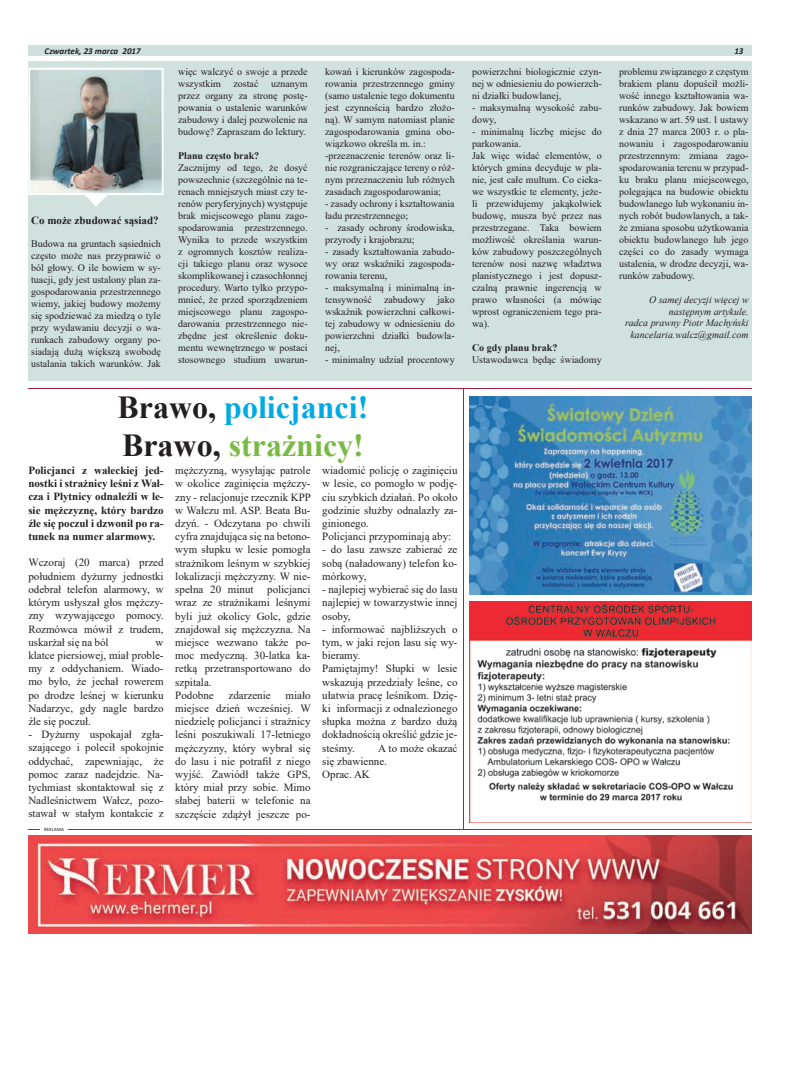
<style>
.page{position:relative;width:794px;height:1092px;background:#fff}
.page>*{position:absolute;margin:0;border:0;box-sizing:border-box;transform-origin:0 0}
.t1{font:700 32px/38.4px "Times New Roman";color:#231f20}
.t2{font:11px/13.2px "Times New Roman";color:#231f20;text-align:justify}
.t3{font:700 11px/13.2px "Times New Roman";color:#231f20;text-align:justify}
.t4{font:10px/12px "Times New Roman";color:#231f20;text-align:justify}
.t5{font:700 10px "Times New Roman";color:#231f20}
.t6{font:italic 9.9px/11.9px "Times New Roman";color:#231f20;text-align:right}
.t7{font:italic 700 9px "Calibri";color:#231f20}
.t8{font:5px "Calibri";color:#231f20}
.s1{color:#00aae3}
.s2{color:#79ba46}
</style>
<div class="page">
<div style="left:28px;top:45px;width:723px;height:11px;background:#cfe1df"></div>
<div style="left:28px;top:61px;width:723px;height:319px;background:#d1e1de"></div>
<svg style="left:85px;top:195px;width:22px;height:11px"></svg>
<img style="left:28px;top:835px;width:723px;height:98px">
<hr style="left:28px;top:828px;width:723px;height:1px;background:#a02540">
<hr style="left:41px;top:827px;width:27px;height:4px;background:#fff">
<hr style="left:28px;top:388px;width:723px;height:1px;background:#a02540">
<hr style="left:463px;top:388px;width:1px;height:441px;background:#a02540">
<img style="left:469px;top:396px;width:282px;height:198px">
<img style="left:31px;top:71px;width:130px;height:121px">
<div style="left:28px;top:68px;width:136px;height:127px;border:2px solid #fff"></div>
<img style="left:469px;top:601px;width:282px;height:221px">
<p class="t7" style="left:45px;top:44px;width:98px">Czwartek, 23 marca 2017</p>
<p class="t7" style="left:734px;top:44px;width:11px">13</p>
<p class="t3" style="left:31px;top:214px;width:129px">Co może zbudować sąsiad?</p>
<p class="t4" style="left:31px;top:237px;width:131px">Budowa na gruntach sąsiednich często może nas przyprawić o ból głowy. O ile bowiem w sy&shy;tuacji, gdy jest ustalony plan za&shy;gospodarowania przestrzennego wiemy, jakiej budowy możemy się spodziewać za miedzą o tyle przy wydawaniu decyzji o wa&shy;runkach zabudowy organy po&shy;siadają dużą większą swobodę ustalania takich warunków. Jak</p>
<p class="t4" style="left:178px;top:65px;width:131px">więc walczyć o swoje a przede wszystkim</p>
<p class="t4" style="left:233px;top:77px;width:26px">zostać</p>
<p class="t4" style="left:178px;top:77px;width:131px;text-indent:93px">uznanym przez organy za stronę postę&shy;powania o ustalenie warunków zabudowy i dalej pozwolenie na budowę? Zapraszam do lektury.</p>
<p class="t5" style="left:178px;top:148px;width:83px">Planu często brak?</p>
<p class="t4" style="left:178px;top:161px;width:131px">Zacznijmy od tego, że dosyć powszechnie (szczególnie na te&shy;renach mniejszych miast czy te&shy;renów peryferyjnych) występuje brak miejscowego planu zago&shy;spodarowania przestrzennego.<br>Wynika to przede wszystkim z ogromnych kosztów realiza&shy;cji takiego planu oraz wysoce skomplikowanej i czasochłonnej procedury. Warto tylko przypo&shy;mnieć, że przed sporządzeniem miejscowego planu zagospo&shy;darowania przestrzennego nie&shy;zbędne jest określenie doku&shy;mentu wewnętrznego w postaci stosownego studium uwarun-</p>
<p class="t4" style="left:325px;top:65px;width:131px;text-align:left">kowań i kierunków zagospoda&shy;rowania przestrzennego gminy (samo ustalenie tego dokumentu jest czynnością bardzo złożo&shy;ną). W samym natomiast planie zagospodarowania gmina obo&shy;wiązkowo określa m. in.: -przeznaczenie terenów oraz li&shy;nie rozgraniczające tereny o róż&shy;nym przeznaczeniu lub różnych zasadach zagospodarowania;</p>
<p class="t4" style="left:325px;top:197px;width:131px">- zasady ochrony i kształtowania ładu przestrzennego;</p>
<p class="t4" style="left:325px;top:221px;width:131px">- zasady ochrony środowiska, przyrody i krajobrazu;</p>
<p class="t4" style="left:325px;top:245px;width:131px">- zasady kształtowania zabudo&shy;wy oraz wskaźniki zagospoda&shy;rowania terenu,</p>
<p class="t4" style="left:325px;top:281px;width:131px">- maksymalną i minimalną in&shy;tensywność zabudowy jako wskaźnik powierzchni całkowi&shy;tej zabudowy w odniesieniu do powierzchni działki budowla&shy;nej,</p>
<p class="t4" style="left:325px;top:353px;width:131px">- minimalny udział procentowy</p>
<h1 class="t1" style="left:118px;top:387px;width:252px">Brawo, <span class="s1">policjanci!<br></span>Brawo, <span class="s2">strażnicy!</span></h1>
<p class="t3" style="left:28px;top:463px;width:137px">Policjanci z wałeckiej jed&shy;nostki i strażnicy leśni z Wał&shy;cza i Płytnicy odnaleźli w le&shy;sie mężczyznę, który bardzo źle się poczuł i dzwonił po ra&shy;tunek na numer alarmowy.</p>
<p class="t2" style="left:28px;top:556px;width:137px">Wczoraj (20 marca) przed południem dyżurny jednostki odebrał telefon alarmowy, w którym usłyszał głos mężczy&shy;zny wzywającego pomocy.<br>Rozmówca mówił z trudem, uskarżał się na ból</p>
<p class="t2" style="left:28px;top:635px;width:137px;text-indent:127px">w klatce piersiowej, miał proble&shy;my z oddychaniem. Wiado&shy;mo było, że jechał rowerem po drodze leśnej w kierunku Nadarzyc, gdy nagle bardzo źle się poczuł.</p>
<p class="t2" style="left:28px;top:727px;width:137px">- Dyżurny uspokajał zgła&shy;szającego i polecił spokojnie oddychać, zapewniając, że pomoc zaraz nadejdzie. Na&shy;tychmiast skontaktował się z Nadleśnictwem Wałcz, pozo&shy;stawał w stałym kontakcie z</p>
<p class="t8" style="left:44px;top:825px;width:21px">REKLAMA</p>
<p class="t2" style="left:175px;top:463px;width:137px;text-align:left">mężczyzną, wysyłając patrole w okolice zaginięcia mężczy&shy;zny - relacjonuje rzecznik KPP w Wałczu mł. ASP. Beata Bu&shy;dzyń. - Odczytana po chwili cyfra znajdująca się na betono&shy;wym słupku w lesie pomogła strażnikom leśnym w szybkiej lokalizacji mężczyzny. W nie&shy;spełna 20 minut policjanci wraz ze strażnikami leśnymi byli już okolicy Golc, gdzie znajdował się mężczyzna. Na miejsce wezwano także po&shy;moc medyczną. 30-latka ka&shy;retką przetransportowano do szpitala.<br>Podobne</p>
<p class="t2" style="left:175px;top:688px;width:137px;text-indent:110px">miało miejsce dzień wcześniej. W niedzielę policjanci i strażnicy leśni poszukiwali 17-letniego mężczyzny, który wybrał się do lasu i nie potrafił z niego wyjść. Zawiódł także GPS, który miał przy sobie. Mimo słabej baterii w telefonie na szczęście zdążył jeszcze po-</p>
<p class="t2" style="left:229px;top:688px;width:44px">zdarzenie</p>
<p class="t2" style="left:322px;top:463px;width:137px;text-align:left">wiadomić policję o zaginięciu w lesie, co pomogło w podję&shy;ciu szybkich działań. Po około godzinie służby odnalazły za&shy;ginionego.<br>Policjanci przypominają aby:</p>
<p class="t2" style="left:322px;top:542px;width:137px">- do lasu zawsze zabierać ze sobą (naładowany) telefon ko&shy;mórkowy,</p>
<p class="t2" style="left:322px;top:582px;width:137px">- najlepiej wybierać się do lasu najlepiej w towarzystwie innej osoby,</p>
<p class="t2" style="left:322px;top:622px;width:137px;text-align:left">- informować najbliższych o tym, w jaki rejon lasu się wy&shy;bieramy.<br>Pamiętajmy! Słupki w lesie wskazują przedziały leśne, co ułatwia pracę leśnikom. Dzię&shy;ki informacji z odnalezionego słupka można z bardzo dużą dokładnością określić gdzie je&shy;steśmy.</p>
<p class="t2" style="left:322px;top:740px;width:137px;text-align:left;text-indent:56px">A to może okazać się zbawienne.<br>Oprac. AK</p>
<p class="t4" style="left:472px;top:65px;width:131px">powierzchni biologicznie czyn&shy;nej w odniesieniu do powierzch&shy;ni działki budowlanej,</p>
<p class="t4" style="left:472px;top:101px;width:131px">- maksymalną wysokość zabu&shy;dowy,</p>
<p class="t4" style="left:472px;top:125px;width:131px;text-align:left">- minimalną liczbę miejsc do parkowania.<br>Jak więc widać elementów, o których gmina decyduje w pla&shy;nie, jest całe multum. Co cieka&shy;we wszystkie te elementy, jeże&shy;li przewidujemy jakąkolwiek budowę, musza być przez nas przestrzegane. Taka bowiem możliwość określania warun&shy;ków zabudowy poszczególnych terenów nosi nazwę władztwa planistycznego i jest dopusz&shy;czalną prawnie ingerencją w prawo własności (a mówiąc wprost ograniczeniem tego pra&shy;wa).</p>
<p class="t5" style="left:472px;top:340px;width:87px">Co gdy planu brak?</p>
<p class="t4" style="left:472px;top:353px;width:131px">Ustawodawca będąc świadomy</p>
<p class="t4" style="left:619px;top:65px;width:131px">problemu związanego z częstym brakiem planu dopuścił możli&shy;wość innego kształtowania wa&shy;runków zabudowy. Jak bowiem wskazano w art. 59 ust. 1 ustawy z dnia 27 marca 2003 r. o pla&shy;nowaniu i zagospodarowaniu przestrzennym: zmiana zago&shy;spodarowania terenu w przypad&shy;ku braku planu miejscowego, polegająca na budowie obiektu budowlanego lub wykonaniu in&shy;nych robót budowlanych, a tak&shy;że zmiana sposobu użytkowania obiektu budowlanego lub jego części co do zasady wymaga ustalenia, w drodze decyzji, wa&shy;runków zabudowy.</p>
<p class="t6" style="left:625px;top:293px;width:125px">O samej decyzji więcej w następnym artykule.<br>radca prawny Piotr Machyński kancelaria.walcz@gmail.com</p>
</div>
